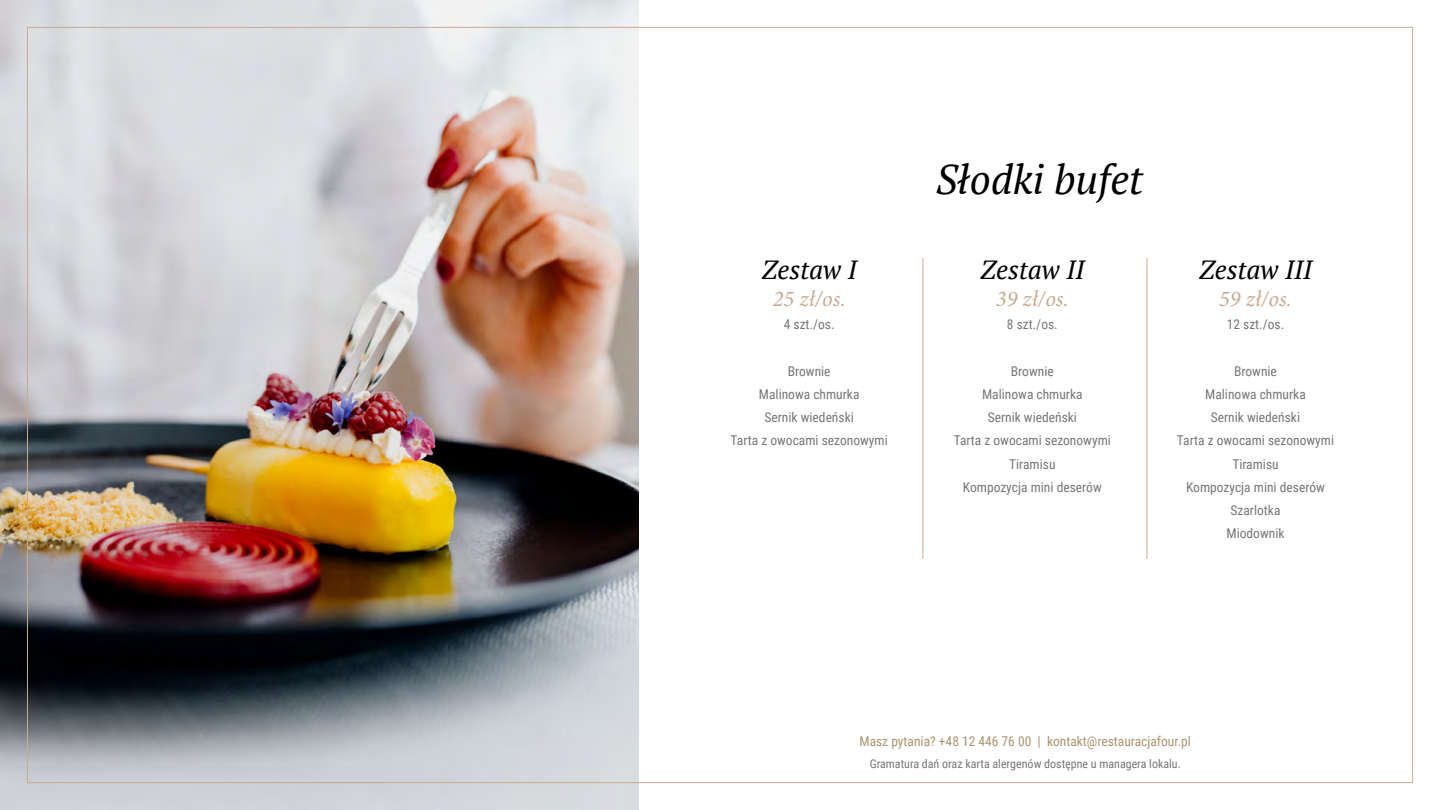
<style>
.page{position:relative;width:1440px;height:810px;background:#fff}
.page>*{position:absolute;margin:0;border:0;box-sizing:border-box;transform-origin:0 0}
.t1{font:italic 41.25px "PT Serif";color:#000}
.t2{font:italic 26.25px "PT Serif";color:#000}
.t3{font:italic 22.5px "Minion Pro";color:#c6aa93}
.t4{font:13.5px/23.2px "Roboto Condensed";color:#777;text-align:center}
.t5{font:13.5px "Roboto Condensed";color:#ad9370}
.t6{font:12px "Roboto Condensed";color:#777}
</style>
<div class="page">
<img style="left:0;top:0;width:639px;height:810px">
<hr style="left:923px;top:258px;width:1px;height:301px;background:#c7ab94">
<hr style="left:1147px;top:258px;width:1px;height:301px;background:#c7ab94">
<h2 class="t2" style="left:762px;top:253px;width:96px">Zestaw I</h2>
<h3 class="t3" style="left:773px;top:283px;width:74px">25 zł/os.</h3>
<p class="t4" style="left:784px;top:312px;width:52px">4 szt./os.</p>
<p class="t4" style="left:731px;top:359px;width:159px">Brownie<br>Malinowa chmurka<br>Sernik wiedeński<br>Tarta z owocami sezonowymi</p>
<h1 class="t1" style="left:936px;top:153px;width:209px">Słodki bufet</h1>
<h2 class="t2" style="left:980px;top:253px;width:106px">Zestaw II</h2>
<h3 class="t3" style="left:996px;top:283px;width:74px">39 zł/os.</h3>
<p class="t4" style="left:1007px;top:312px;width:52px">8 szt./os.</p>
<p class="t4" style="left:954px;top:359px;width:159px">Brownie<br>Malinowa chmurka<br>Sernik wiedeński<br>Tarta z owocami sezonowymi<br>Tiramisu<br>Kompozycja mini deserów</p>
<h2 class="t2" style="left:1199px;top:253px;width:115px">Zestaw III</h2>
<h3 class="t3" style="left:1219px;top:283px;width:74px">59 zł/os.</h3>
<p class="t4" style="left:1227px;top:312px;width:59px">12 szt./os.</p>
<p class="t4" style="left:1177px;top:359px;width:159px">Brownie<br>Malinowa chmurka<br>Sernik wiedeński<br>Tarta z owocami sezonowymi<br>Tiramisu<br>Kompozycja mini deserów<br>Szarlotka<br>Miodownik</p>
<p class="t5" style="left:860px;top:732px;width:333px">Masz pytania? +48 12 446 76 00 | kontakt@restauracjafour.pl</p>
<p class="t6" style="left:870px;top:756px;width:313px">Gramatura dań oraz karta alergenów dostępne u managera lokalu.</p>
</div>
